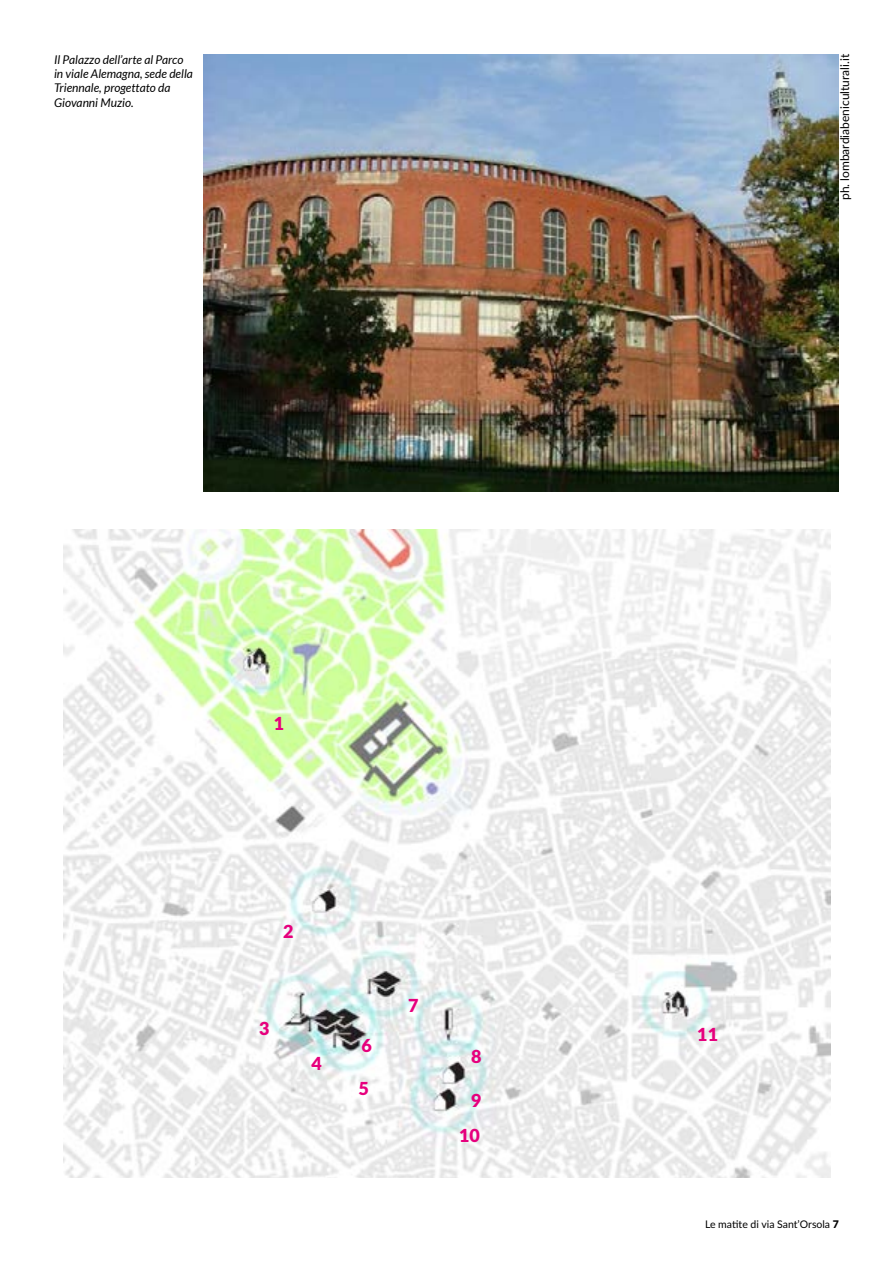
<style>
.page{position:relative;width:893px;height:1263px;background:#fff}
.page>*{position:absolute;margin:0;border:0;box-sizing:border-box;transform-origin:0 0}
.t1{font:900 18px/35.4px "Lato";color:#e6007d;text-align:right}
.t2{font:italic 12px/14.4px "Lato";color:#000}
.t3{font:12px "Lato";color:#000}
.t4{font:10.5px "Lato";color:#000}
.s1{font-weight:900}
</style>
<div class="page">
<img style="left:64px;top:529px;width:766px;height:649px">
<img style="left:203px;top:54px;width:636px;height:437px">
<p class="t2" style="left:54px;top:52px;width:140px">Il Palazzo dell’arte al Parco in viale Alemagna, sede della<br>Triennale, progettato da<br>Giovanni Muzio.</p>
<h1 class="t1" style="left:274px;top:705px;width:12px">1</h1>
<h1 class="t1" style="left:283px;top:913px;width:12px">2</h1>
<h1 class="t1" style="left:259px;top:1010px;width:12px">3</h1>
<h1 class="t1" style="left:311px;top:1045px;width:12px">4</h1>
<h1 class="t1" style="left:361px;top:1027px;width:12px">6</h1>
<h1 class="t1" style="left:359px;top:1070px;width:12px">5</h1>
<h1 class="t1" style="left:408px;top:987px;width:12px">7</h1>
<h1 class="t1" style="left:471px;top:1038px;width:12px">8</h1>
<h1 class="t1" style="left:459px;top:1082px;width:24px">9<br>10</h1>
<p class="t3" style="left:836px;top:200px;width:148px;rotate:-90deg">ph. lombardiabeniculturali.it</p>
<h1 class="t1" style="left:697px;top:1016px;width:22px">11</h1>
<p class="t4" style="left:705px;top:1217px;width:135px">Le matite di via Sant’Orsola <span class="s1">7</span></p>
</div>
